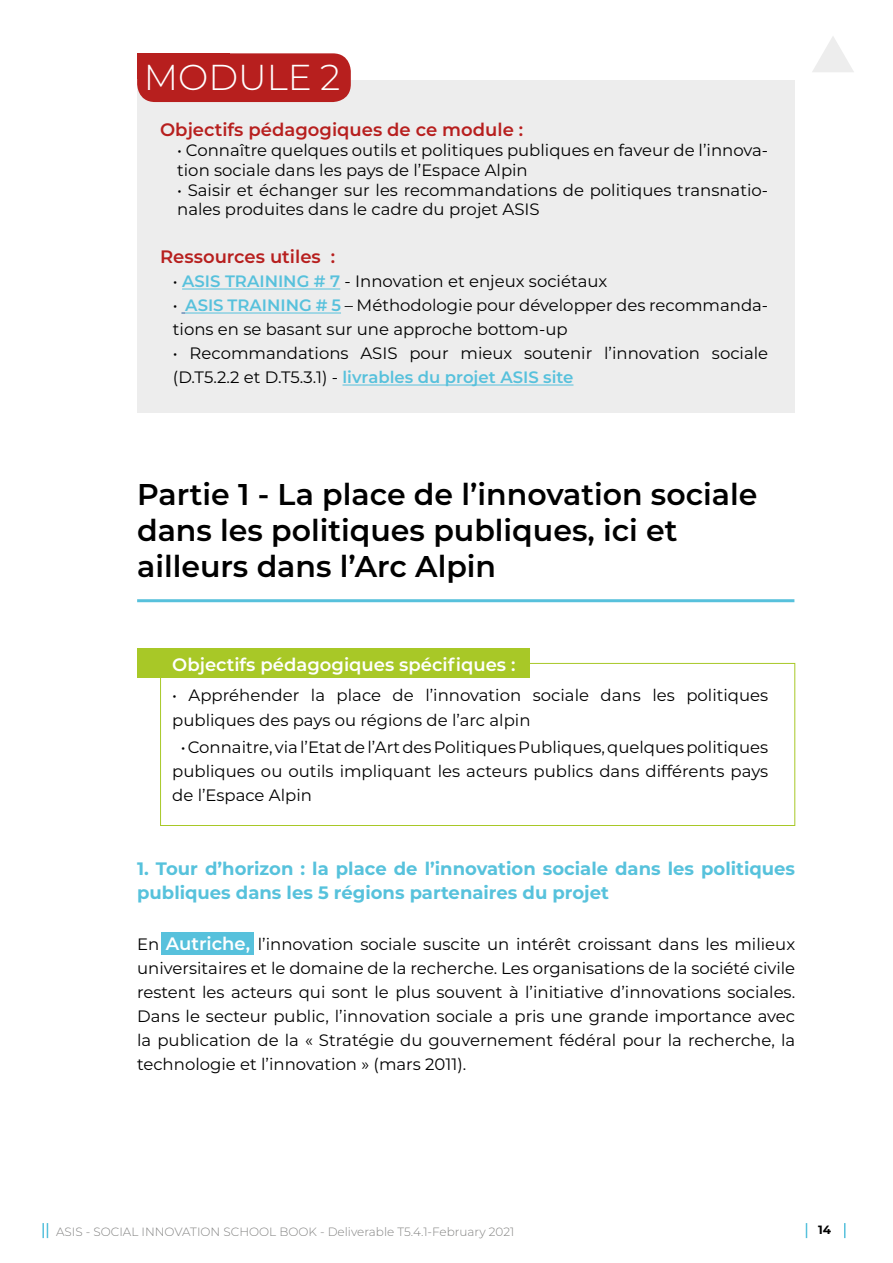
<style>
.page{position:relative;width:893px;height:1263px;background:#fff}
.page>*{position:absolute;margin:0;border:0;box-sizing:border-box;transform-origin:0 0}
.t1{font:300 36px "Montserrat";color:#fff}
.t2{font:600 30px/36px "Montserrat";color:#000}
.t3{font:700 18px/24px "Montserrat";color:#57c2dc}
.t4{font:600 18px "Montserrat";color:#b71f1e}
.t5{font:600 18px "Montserrat";color:#fff}
.t6{font:16.5px/24px "Montserrat";color:#000}
.t7{font:300 12px "Montserrat";color:#838382}
.t8{font:700 12px "Montserrat";color:#000}
.s1{font-weight:600;color:#57c1dc}
.s2{font-weight:600;font-size:18px;color:#fff}
</style>
<div class="page">
<div style="left:162px;top:932px;width:92px;height:23px;background:#57c1dc"></div>
<div style="left:137px;top:80px;width:657px;height:332px;background:#ededed"></div>
<div style="left:137px;top:53px;width:214px;height:49px;background:#b71f1e;border-radius:18px"></div>
<div style="left:137px;top:53px;width:93px;height:25px;background:#b71f1e"></div>
<svg style="left:844px;top:1223px;width:1px;height:15px"></svg>
<svg style="left:42px;top:1223px;width:6px;height:15px"></svg>
<svg style="left:806px;top:1223px;width:1px;height:15px"></svg>
<svg style="left:812px;top:36px;width:42px;height:36px"></svg>
<hr style="left:182px;top:289px;width:158px;height:1px;background:#57c1dc">
<hr style="left:185px;top:313px;width:156px;height:1px;background:#57c1dc">
<hr style="left:342px;top:385px;width:231px;height:1px;background:#57c1dc">
<hr style="left:137px;top:599px;width:657px;height:3px;background:#57c1dc">
<div style="left:137px;top:648px;width:392px;height:29px;background:#a8c827"></div>
<div style="left:160px;top:663px;width:635px;height:163px;border:1px solid #a8c827"></div>
<h1 class="t1" style="left:144px;top:52px;width:198px">MODULE 2</h1>
<p class="t4" style="left:160px;top:117px;width:365px">Objectifs pédagogiques de ce module :</p>
<p class="t6" style="left:177px;top:140px;width:592px;line-height:19.8px">• Connaître quelques outils et politiques publiques en faveur de l’innova&shy;tion sociale dans les pays de l’Espace Alpin</p>
<p class="t6" style="left:177px;top:179px;width:593px;line-height:19.8px">• Saisir et échanger sur les recommandations de politiques transnatio&shy;nales produites dans le cadre du projet ASIS</p>
<p class="t4" style="left:160px;top:244px;width:176px">Ressources utiles :</p>
<p class="t6" style="left:173px;top:269px;width:436px">• <span class="s1">ASIS TRAINING # 7</span> - Innovation et enjeux sociétaux</p>
<p class="t6" style="left:173px;top:293px;width:597px">• <span class="s1">ASIS TRAINING # 5</span> – Méthodologie pour développer des recommanda&shy;tions en se basant sur une approche bottom-up</p>
<p class="t6" style="left:173px;top:341px;width:597px">• Recommandations ASIS pour mieux soutenir l’innovation sociale (D.T5.2.2 et D.T5.3.1) - <span class="s1">livrables du projet ASIS site</span></p>
<h2 class="t2" style="left:137px;top:475px;width:622px">Partie 1 - La place de l’innovation sociale dans les politiques publiques, ici et ailleurs dans l’Arc Alpin</h2>
<p class="t5" style="left:172px;top:652px;width:345px">Objectifs pédagogiques spécifiques :</p>
<p class="t6" style="left:172px;top:683px;width:597px">• Appréhender la place de l’innovation sociale dans les politiques publiques des pays ou régions de l’arc alpin</p>
<p class="t6" style="left:172px;top:734px;width:597px;text-align:justify;text-indent:9px">• Connaitre, via l’Etat de l’Art des Politiques Publiques, quelques politiques publiques ou outils impliquant les acteurs publics dans différents pays de l’Espace Alpin</p>
<p class="t3" style="left:137px;top:856px;width:659px">1. Tour d’horizon : la place de l’innovation sociale dans les politiques publiques dans les 5 régions partenaires du projet</p>
<p class="t6" style="left:137px;top:931px;width:660px;text-align:justify">En <span class="s2">Autriche,</span> l’innovation sociale suscite un intérêt croissant dans les milieux universitaires et le domaine de la recherche. Les organisations de la société civile restent les acteurs qui sont le plus souvent à l’initiative d’innovations sociales.<br>Dans le secteur public, l’innovation sociale a pris une grande importance avec la publication de la « Stratégie du gouvernement fédéral pour la recherche, la technologie et l’innovation » (mars 2011).</p>
<p class="t7" style="left:56px;top:1224px;width:460px">ASIS - SOCIAL INNOVATION SCHOOL BOOK - Deliverable T5.4.1-February 2021</p>
<p class="t8" style="left:818px;top:1221px;width:14px">14</p>
</div>
